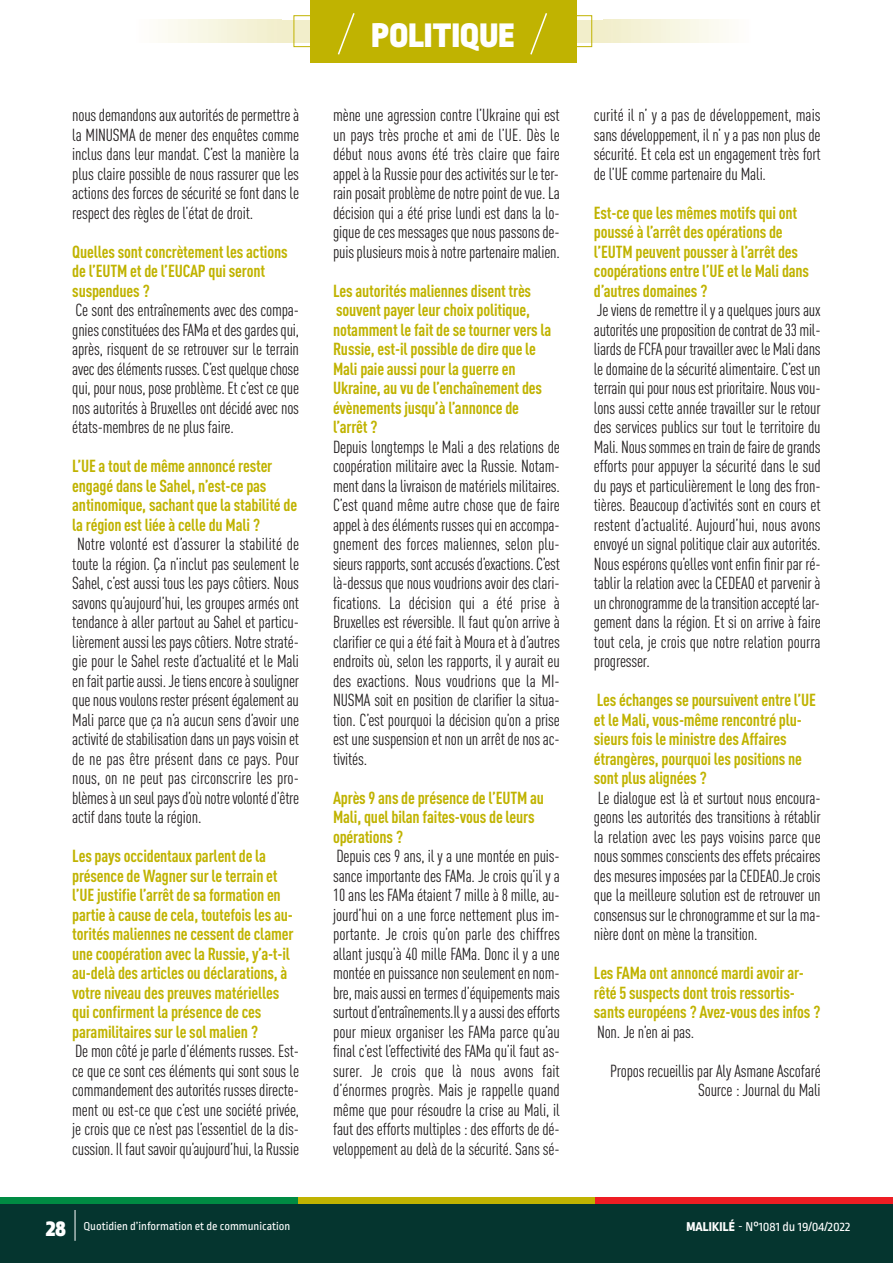
<style>
.page{position:relative;width:893px;height:1263px;background:#fff}
.page>*{position:absolute;margin:0;border:0;box-sizing:border-box;transform-origin:0 0}
.t1{font:900 36px "Ropa Sans Pro";letter-spacing:.01em;color:#fff}
.t2{font:condensed 17.25px/19.5px "DIN Pro";letter-spacing:-.01em;color:#231f20;text-align:justify}
.t3{font:700 condensed 17.25px/19.5px "DIN Pro";letter-spacing:-.01em;color:#c0b301}
.t4{font:13.5px "Ropa Sans Pro";color:#fff}
.t5{font:12px "Ropa Sans Pro";color:#fff}
.s1{font-weight:900;font-size:24px}
.s2{font-weight:800}
</style>
<div class="page">
<div style="left:0;top:1203px;width:893px;height:60px;background:#05352f"></div>
<div style="left:0;top:1197px;width:298px;height:6px;background:#008b43"></div>
<div style="left:298px;top:1197px;width:297px;height:6px;background:#c0b301"></div>
<div style="left:595px;top:1197px;width:298px;height:6px;background:#ee1d23"></div>
<hr style="left:75px;top:1210px;width:1px;height:31px;background:#fff">
<div style="left:282px;top:20px;width:323px;height:23px;background:#f2eecb"></div>
<div style="left:135px;top:20px;width:147px;height:23px;background:linear-gradient(to right,#fefefe,#f1eeca)"></div>
<div style="left:604px;top:20px;width:147px;height:23px;background:linear-gradient(to right,#f1eeca,#fefefd)"></div>
<div style="left:294px;top:15px;width:298px;height:32px;border:1px solid #c0b301"></div>
<div style="left:310px;top:0;width:267px;height:63px;background:#c0b301"></div>
<svg style="left:337px;top:13px;width:18px;height:42px"></svg>
<svg style="left:530px;top:13px;width:17px;height:42px"></svg>
<p class="t2" style="left:72px;top:107px;width:228px">nousdemandonsauxautoritésdepermettreà la MINUSMA de mener des enquêtes comme inclus dans leur mandat. C’est la manière la plus claire possible de nous rassurer que les actions des forces de sécurité se font dans le respect des règles de l’état de droit.</p>
<p class="t3" style="left:72px;top:243px;width:217px">Quelles sont concrètement les actions de l’EUTM et de l’EUCAP qui seront suspendues ?</p>
<p class="t2" style="left:72px;top:302px;width:228px">Ce sont des entraînements avec des compa&shy;gniesconstituéesdesFAMaetdesgardesqui, après, risquent de se retrouver sur le terrain avecdesélémentsrusses.C’estquelquechose qui, pour nous, pose problème. Et c’est ce que nos autorités à Bruxelles ont décidé avec nos états-membres de ne plus faire.</p>
<p class="t3" style="left:72px;top:458px;width:226px">L’UE a tout de même annoncé rester engagé dans le Sahel, n’est-ce pas antinomique, sachant que la stabilité de la région est liée à celle du Mali ?</p>
<p class="t2" style="left:72px;top:536px;width:228px">Notre volonté est d’assurer la stabilité de toute la région. Ça n’inclut pas seulement le Sahel, c’est aussi tous les pays côtiers. Nous savons qu’aujourd’hui, les groupes armés ont tendance à aller partout au Sahel et particu&shy;lièrementaussi lespayscôtiers. Notrestraté&shy;gie pour le Sahel reste d’actualité et le Mali enfaitpartieaussi.Jetiensencoreàsouligner quenousvoulonsresterprésentégalementau Mali parce que ça n’a aucun sens d’avoir une activitédestabilisationdansunpaysvoisinet de ne pas être présent dans ce pays. Pour nous, on ne peut pas circonscrire les pro&shy;blèmesàunseulpaysd’oùnotrevolontéd’être actif dans toute la région.</p>
<p class="t3" style="left:72px;top:848px;width:223px">Les pays occidentaux parlent de la présence de Wagner sur le terrain et l’UE justifie l’arrêt de sa formation en partie à cause de cela, toutefois les au&shy;torités maliennes ne cessent de clamer une coopération avec la Russie, y’a-t-il au-delà des articles ou déclarations, à votre niveau des preuves matérielles qui confirment la présence de ces paramilitaires sur le sol malien ?</p>
<p class="t2" style="left:72px;top:1043px;width:228px">De mon côté je parle d’éléments russes. Est&shy;ce que ce sont ces éléments qui sont sous le commandement des autorités russes directe&shy;ment ou est-ce que c’est une société privée, je crois que ce n’est pas l’essentiel de la dis&shy;cussion. Il fautsavoirqu’aujourd’hui, la Russie</p>
<h1 class="t1" style="left:372px;top:23px;width:144px">POLITIQUE</h1>
<p class="t2" style="left:333px;top:107px;width:228px">mène une agression contre l’Ukraine qui est un pays très proche et ami de l’UE. Dès le début nous avons été très claire que faire appelàla Russiepourdesactivitéssur leter&shy;rain posait problème de notre point de vue. La décision qui a été prise lundi est dans la lo&shy;gique de ces messages que nous passons de&shy;puisplusieurs moisànotrepartenaire malien.</p>
<p class="t3" style="left:333px;top:282px;width:220px">Les autorités maliennes disent très souvent payer leur choix politique, notamment le fait de se tourner vers la<br>Russie, est-il possible de dire que le<br>Mali paie aussi pour la guerre en<br>Ukraine, au vu de l’enchaînement des évènements jusqu’à l’annonce de l’arrêt ?</p>
<p class="t2" style="left:333px;top:438px;width:228px">Depuis longtemps le Mali a des relations de coopération militaire avec la Russie. Notam&shy;mentdanslalivraisonde matériels militaires.<br>C’est quand même autre chose que de faire appelàdesélémentsrussesquienaccompa&shy;gnement des forces maliennes, selon plu&shy;sieursrapports,sontaccusésd’exactions.C’est là-dessus que nous voudrions avoir des clari&shy;fications. La décision qui a été prise à Bruxelles est réversible. Il faut qu’on arrive à clarifier ce qui a été fait à Moura et à d’autres endroits où, selon les rapports, il y aurait eu des exactions. Nous voudrions que la MI-NUSMA soit en position de clarifier la situa&shy;tion. C’est pourquoi la décision qu’on a prise est une suspension et non un arrêt de nos ac&shy;tivités.</p>
<p class="t3" style="left:333px;top:789px;width:212px">Après 9 ans de présence de l’EUTM au<br>Mali, quel bilan faites-vous de leurs opérations ?</p>
<p class="t2" style="left:333px;top:848px;width:228px">Depuis ces 9 ans, il y a une montée en puis&shy;sance importante des FAMa. Je crois qu’il y a 10 ans les FAMa étaient 7 mille à 8 mille, au&shy;jourd’hui on a une force nettement plus im&shy;portante. Je crois qu’on parle des chiffres allant jusqu’à 40 mille FAMa. Donc il y a une montée en puissance non seulement en nom&shy;bre,maisaussientermesd’équipementsmais surtoutd’entraînements.Ilyaaussidesefforts pour mieux organiser les FAMa parce qu’au final c’est l’effectivité des FAMa qu’il faut as&shy;surer. Je crois que là nous avons fait d’énormes progrès. Mais je rappelle quand même que pour résoudre la crise au Mali, il faut des efforts multiples : des efforts de dé&shy;veloppement au delà de la sécurité. Sans sé-</p>
<p class="t2" style="left:594px;top:107px;width:228px">curité il n’ y a pas de développement, mais sans développement, il n’ y a pas non plus de sécurité. Et cela est un engagement très fort de l’UE comme partenaire du Mali.</p>
<p class="t3" style="left:594px;top:204px;width:217px">Est-ce que les mêmes motifs qui ont poussé à l’arrêt des opérations de l’EUTM peuvent pousser à l’arrêt des coopérations entre l’UE et le Mali dans d’autres domaines ?</p>
<p class="t2" style="left:594px;top:302px;width:228px">Je viens de remettre il y a quelques jours aux autoritésunepropositiondecontratde33mil&shy;liardsdeFCFApour travailleravecle Malidans ledomainedelasécuritéalimentaire.C’estun terrainquipournousestprioritaire. Nousvou&shy;lons aussi cette année travailler sur le retour des services publics sur tout le territoire du Mali. Noussommesentraindefairedegrands efforts pour appuyer la sécurité dans le sud du pays et particulièrement le long des fron&shy;tières. Beaucoup d’activités sont en cours et restent d’actualité. Aujourd’hui, nous avons envoyé un signal politique clair aux autorités.<br>Nous espérons qu’elles vont enfin finir par ré&shy;tablir la relation avec la CEDEAO et parvenir à unchronogrammedelatransitionacceptélar&shy;gement dans la région. Et si on arrive à faire tout cela, je crois que notre relation pourra progresser.</p>
<p class="t3" style="left:594px;top:692px;width:224px">Les échanges se poursuivent entre l’UE et le Mali, vous-même rencontré plu&shy;sieurs fois le ministre des Affaires étrangères, pourquoi les positions ne sont plus alignées ?</p>
<p class="t2" style="left:594px;top:789px;width:228px">Le dialogue est là et surtout nous encoura&shy;geons les autorités des transitions à rétablir la relation avec les pays voisins parce que nous sommes conscients des effets précaires des mesuresimposéespar laCEDEAO.Jecrois que la meilleure solution est de retrouver un consensussur lechronogrammeetsur lama&shy;nière dont on mène la transition.</p>
<p class="t3" style="left:594px;top:965px;width:228px">Les FAMa ont annoncé mardi avoir ar&shy;rêté 5 suspects dont trois ressortis&shy;sants européens ? Avez-vous des infos ?</p>
<p class="t2" style="left:597px;top:1023px;width:99px">Non. Je n’en ai pas.</p>
<p class="t2" style="left:610px;top:1062px;width:212px;text-align:right">Propos recueillis par Aly Asmane Ascofaré<br>Source : Journal du Mali</p>
<p class="t5" style="left:46px;top:1222px;width:246px"><span class="s1">28</span> Quotidien d’information et de communication</p>
<p class="t4" style="left:686px;top:1222px;width:166px"><span class="s2">MALIKILé</span> - N°1081 du 19/04/2022</p>
</div>
